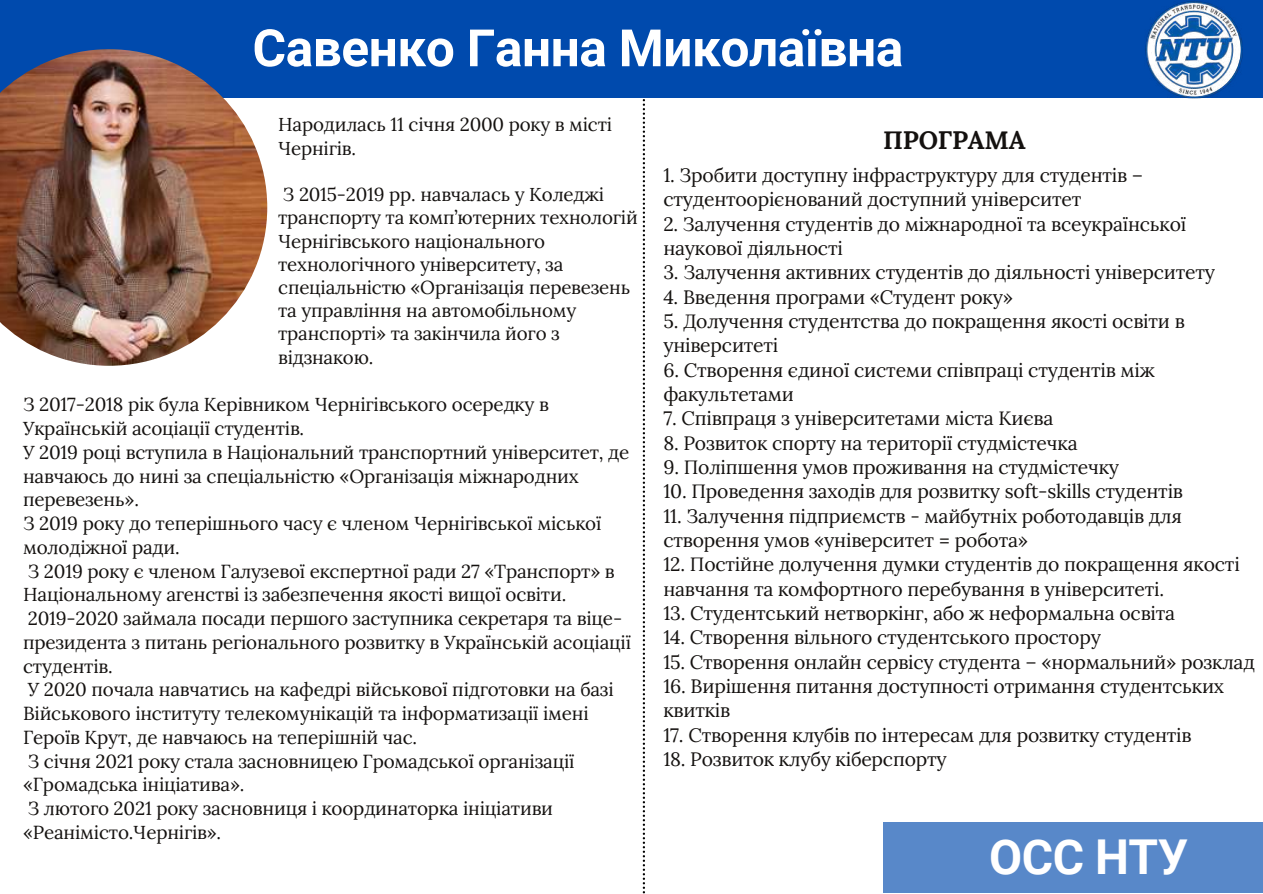
<style>
.page{position:relative;width:1263px;height:894px;background:#fff}
.page>*{position:absolute;margin:0;border:0;box-sizing:border-box;transform-origin:0 0}
.t1{font:700 62.25px "Roboto";letter-spacing:-.02em;color:#fff}
.t2{font:700 51.45px "Roboto";letter-spacing:-.01em;color:#fff}
.t3{font:700 48px "Roboto";letter-spacing:-.01em;color:#fff}
.t4{font:700 25.2px "Lora";letter-spacing:-.01em;color:#14110f}
.t5{font:19.35px/24.3px "Lora";letter-spacing:-.01em;color:#14110f}
.t6{font:18.9px/23.7px "Lora";letter-spacing:-.01em;color:#14110f}
.t7{font:18.75px/23.2px "Lora";letter-spacing:-.01em;color:#14110f}
</style>
<div class="page">
<div style="left:0;top:0;width:1263px;height:98px;background:#004aad"></div>
<svg style="left:643px;top:99px;width:2px;height:794px"></svg>
<img style="left:1145px;top:1px;width:98px;height:98px">
<div style="left:883px;top:821px;width:380px;height:71px;background:#5888c9"></div>
<img style="left:0;top:49px;width:267px;height:316px">
<h1 class="t1" style="left:455px;top:1px;width:775px">Савенко Ганна Миколаївна</h1>
<h2 class="t2" style="left:252px;top:18px;width:652px">Савенко Ганна Миколаївна</h2>
<p class="t7" style="left:278px;top:113px;width:335px">Народилась 11 січня 2000 року в місті<br>Чернігів.</p>
<p class="t7" style="left:278px;top:182px;width:361px">З 2015-2019 рр. навчалась у Коледжі транспорту та комп’ютерних технологій<br>Чернігівського національного технологічного університету, за спеціальністю «Організація перевезень та управління на автомобільному транспорті» та закінчила його з відзнакою.</p>
<p class="t6" style="left:23px;top:392px;width:609px">З 2017-2018 рік була Керівником Чернігівського осередку в Українській асоціації студентів.<br>У 2019 році вступила в Національний транспортний університет, де навчаюсь до нині за спеціальністю «Організація міжнародних перевезень».<br>З 2019 року до теперішнього часу є членом Чернігівської міської молодіжної ради.<br>З 2019 року є членом Галузевої експертної ради 27 «Транспорт» в Національному агенстві із забезпечення якості вищої освіти.<br>2019-2020 займала посади першого заступника секретаря та віце&shy;президента з питань регіонального розвитку в Українській асоціації студентів.<br>У 2020 почала навчатись на кафедрі військової підготовки на базі Військового інституту телекомунікацій та інформатизації імені Героїв Крут, де навчаюсь на теперішній час.<br>З січня 2021 року стала засновницею Громадської організації «Громадська ініціатива».<br>З лютого 2021 року засновниця і координаторка ініціативи «Реанімісто.Чернігів».</p>
<h3 class="t4" style="left:883px;top:124px;width:144px">ПРОГРАМА</h3>
<p class="t5" style="left:663px;top:163px;width:481px">1. Зробити доступну інфраструктуру для студентів – студентоорієнований доступний університет</p>
<p class="t5" style="left:663px;top:211px;width:524px">2. Залучення студентів до міжнародної та всеукраїнської наукової діяльності</p>
<p class="t5" style="left:663px;top:260px;width:553px">3. Залучення активних студентів до діяльності університету</p>
<p class="t5" style="left:663px;top:284px;width:351px">4. Введення програми «Студент року»</p>
<p class="t5" style="left:663px;top:309px;width:523px">5. Долучення студентства до покращення якості освіти в університеті</p>
<p class="t5" style="left:663px;top:357px;width:493px">6. Створення єдиної системи співпраці студентів між факультетами</p>
<p class="t5" style="left:663px;top:406px;width:392px">7. Співпраця з університетами міста Києва</p>
<p class="t5" style="left:663px;top:430px;width:416px">8. Розвиток спорту на території студмістечка</p>
<p class="t5" style="left:663px;top:454px;width:457px">9. Поліпшення умов проживання на студмістечку</p>
<p class="t5" style="left:663px;top:479px;width:521px">10. Проведення заходів для розвитку soft-skills студентів</p>
<p class="t5" style="left:663px;top:503px;width:520px">11. Залучення підприємств - майбутніх роботодавців для створення умов «університет = робота»</p>
<p class="t5" style="left:663px;top:552px;width:578px">12. Постійне долучення думки студентів до покращення якості навчання та комфортного перебування в університеті.</p>
<p class="t5" style="left:663px;top:600px;width:513px">13. Студентський нетворкінг, або ж неформальна освіта</p>
<p class="t5" style="left:663px;top:625px;width:439px">14. Створення вільного студентського простору</p>
<p class="t5" style="left:663px;top:649px;width:593px">15. Створення онлайн сервісу студента – «нормальний» розклад</p>
<p class="t5" style="left:663px;top:673px;width:562px">16. Вирішення питання доступності отримання студентських квитків</p>
<p class="t5" style="left:663px;top:722px;width:530px">17. Створення клубів по інтересам для розвитку студентів</p>
<p class="t5" style="left:663px;top:746px;width:285px">18. Розвиток клубу кіберспорту</p>
<h3 class="t3" style="left:989px;top:828px;width:201px">ОСС НТУ</h3>
</div>
